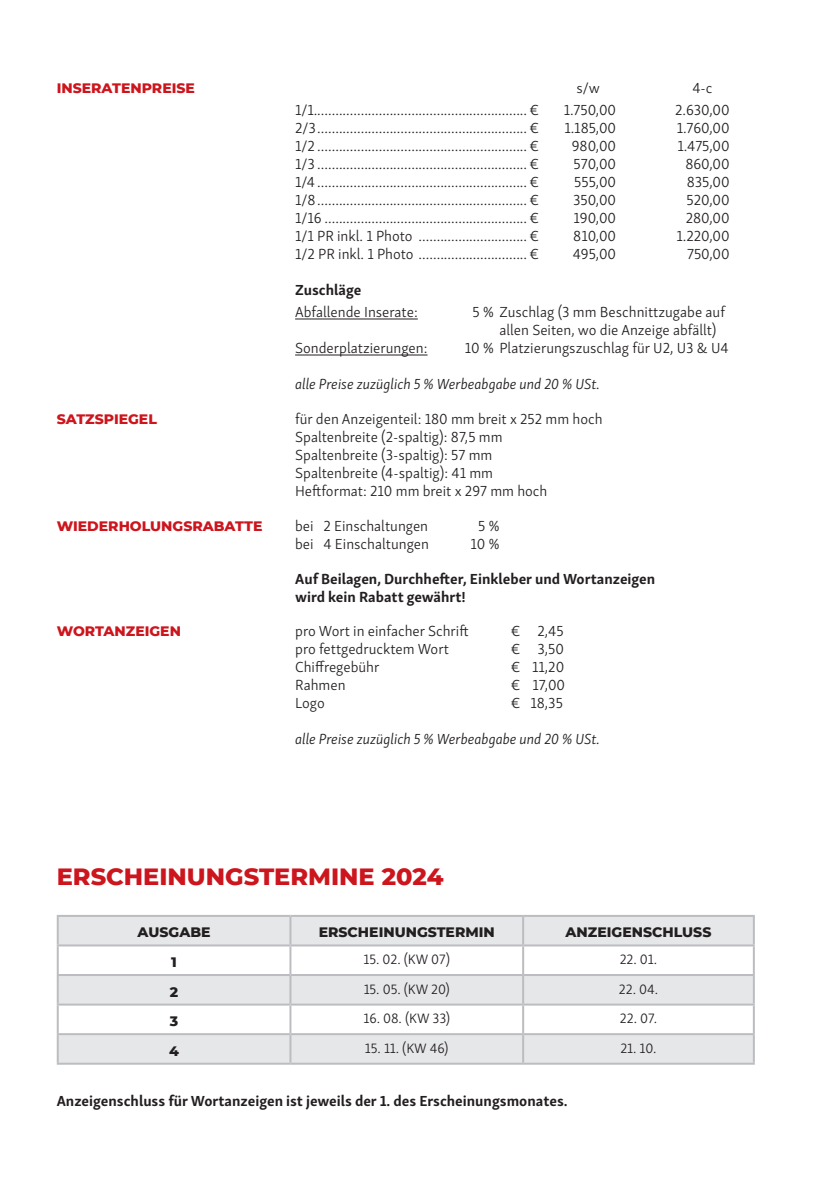
<style>
.page{position:relative;width:840px;height:1191px;background:#fff}
.page>*{position:absolute;margin:0;border:0;box-sizing:border-box;transform-origin:0 0}
.t1{font:800 24px "Montserrat";color:#cd151d}
.t2{font:300 15px/18px "Skolar Sans Latn";color:#231f20}
.t3{font:700 15px/18px "Skolar Sans Latn";color:#231f20}
.t4{font:italic 300 15px "Skolar Sans Latn";color:#231f20}
.t5{font:300 14px "Skolar Sans Latn";color:#231f20}
.t6{font:800 14px "Montserrat";color:#cd151d}
.t7{font:800 14px "Montserrat";color:#231f20}
</style>
<div class="page">
<hr style="left:295px;top:319px;width:122px;height:1px;background:#231f20">
<hr style="left:295px;top:355px;width:132px;height:1px;background:#231f20">
<div style="left:59px;top:917px;width:693px;height:145px;background:#e6e7e9"></div>
<svg style="left:59px;top:946px;width:693px;height:87px"></svg>
<hr style="left:57px;top:915px;width:233px;height:2px;background:#bcbdc0">
<hr style="left:57px;top:917px;width:2px;height:27px;background:#bcbdc0">
<hr style="left:523px;top:915px;width:231px;height:2px;background:#bcbdc0">
<hr style="left:752px;top:917px;width:2px;height:27px;background:#bcbdc0">
<hr style="left:290px;top:915px;width:233px;height:2px;background:#bcbdc0">
<hr style="left:289px;top:917px;width:2px;height:27px;background:#bcbdc0">
<hr style="left:522px;top:917px;width:2px;height:27px;background:#bcbdc0">
<hr style="left:57px;top:944px;width:233px;height:2px;background:#bcbdc0">
<hr style="left:57px;top:946px;width:2px;height:28px;background:#bcbdc0">
<hr style="left:290px;top:944px;width:233px;height:2px;background:#bcbdc0">
<hr style="left:289px;top:946px;width:2px;height:28px;background:#bcbdc0">
<hr style="left:523px;top:944px;width:231px;height:2px;background:#bcbdc0">
<hr style="left:522px;top:946px;width:2px;height:28px;background:#bcbdc0">
<hr style="left:752px;top:946px;width:2px;height:28px;background:#bcbdc0">
<hr style="left:57px;top:974px;width:233px;height:2px;background:#bcbdc0">
<hr style="left:57px;top:976px;width:2px;height:27px;background:#bcbdc0">
<hr style="left:290px;top:974px;width:233px;height:2px;background:#bcbdc0">
<hr style="left:289px;top:976px;width:2px;height:27px;background:#bcbdc0">
<hr style="left:523px;top:974px;width:231px;height:2px;background:#bcbdc0">
<hr style="left:522px;top:976px;width:2px;height:27px;background:#bcbdc0">
<hr style="left:752px;top:976px;width:2px;height:27px;background:#bcbdc0">
<hr style="left:57px;top:1003px;width:233px;height:2px;background:#bcbdc0">
<hr style="left:57px;top:1005px;width:2px;height:28px;background:#bcbdc0">
<hr style="left:290px;top:1003px;width:233px;height:2px;background:#bcbdc0">
<hr style="left:289px;top:1005px;width:2px;height:28px;background:#bcbdc0">
<hr style="left:523px;top:1003px;width:231px;height:2px;background:#bcbdc0">
<hr style="left:522px;top:1005px;width:2px;height:28px;background:#bcbdc0">
<hr style="left:752px;top:1005px;width:2px;height:28px;background:#bcbdc0">
<hr style="left:57px;top:1033px;width:233px;height:2px;background:#bcbdc0">
<hr style="left:57px;top:1035px;width:2px;height:27px;background:#bcbdc0">
<hr style="left:290px;top:1033px;width:233px;height:2px;background:#bcbdc0">
<hr style="left:289px;top:1035px;width:2px;height:27px;background:#bcbdc0">
<hr style="left:523px;top:1033px;width:231px;height:2px;background:#bcbdc0">
<hr style="left:522px;top:1035px;width:2px;height:27px;background:#bcbdc0">
<hr style="left:752px;top:1035px;width:2px;height:27px;background:#bcbdc0">
<hr style="left:57px;top:1062px;width:233px;height:2px;background:#bcbdc0">
<hr style="left:290px;top:1062px;width:233px;height:2px;background:#bcbdc0">
<hr style="left:523px;top:1062px;width:231px;height:2px;background:#bcbdc0">
<p class="t6" style="left:57px;top:78px;width:140px">INSERATENPREISE</p>
<p class="t2" style="left:576px;top:78px;width:25px">s/w</p>
<p class="t2" style="left:692px;top:78px;width:22px">4-c</p>
<p class="t2" style="left:295px;top:100px;width:245px">1/1...........................................................€</p>
<p class="t2" style="left:563px;top:100px;width:54px">1.750,00</p>
<p class="t2" style="left:674px;top:100px;width:56px">2.630,00</p>
<p class="t2" style="left:295px;top:118px;width:245px">2/3..........................................................€</p>
<p class="t2" style="left:564px;top:118px;width:53px">1.185,00</p>
<p class="t2" style="left:676px;top:118px;width:54px">1.760,00</p>
<p class="t2" style="left:295px;top:136px;width:245px">1/2 ..........................................................€</p>
<p class="t2" style="left:571px;top:136px;width:46px">980,00</p>
<p class="t2" style="left:677px;top:136px;width:54px">1.475,00</p>
<p class="t2" style="left:295px;top:154px;width:245px">1/3 ..........................................................€</p>
<p class="t2" style="left:573px;top:154px;width:44px">570,00</p>
<p class="t2" style="left:685px;top:154px;width:46px">860,00</p>
<p class="t2" style="left:295px;top:172px;width:245px">1/4 ..........................................................€</p>
<p class="t2" style="left:574px;top:172px;width:43px">555,00</p>
<p class="t2" style="left:686px;top:172px;width:44px">835,00</p>
<p class="t2" style="left:295px;top:190px;width:245px">1/8..........................................................€</p>
<p class="t2" style="left:572px;top:190px;width:45px">350,00</p>
<p class="t2" style="left:686px;top:190px;width:45px">520,00</p>
<p class="t2" style="left:295px;top:208px;width:245px">1/16 ........................................................€</p>
<p class="t2" style="left:573px;top:208px;width:44px">190,00</p>
<p class="t2" style="left:685px;top:208px;width:45px">280,00</p>
<p class="t2" style="left:295px;top:226px;width:245px">1/1 PR inkl. 1 Photo ..............................€</p>
<p class="t2" style="left:573px;top:226px;width:44px">810,00</p>
<p class="t2" style="left:676px;top:226px;width:55px">1.220,00</p>
<p class="t2" style="left:295px;top:244px;width:245px">1/2 PR inkl. 1 Photo ..............................€</p>
<p class="t2" style="left:572px;top:244px;width:45px">495,00</p>
<p class="t2" style="left:686px;top:244px;width:44px">750,00</p>
<p class="t3" style="left:295px;top:279px;width:68px">Zuschläge</p>
<p class="t2" style="left:295px;top:302px;width:124px">Abfallende Inserate:</p>
<p class="t2" style="left:499px;top:302px;width:227px;text-indent:-27px">5 % Zuschlag (3 mm Beschnittzugabe auf allen Seiten, wo die Anzeige abfällt)</p>
<p class="t2" style="left:295px;top:338px;width:134px">Sonderplatzierungen:</p>
<p class="t2" style="left:464px;top:338px;width:265px">10 % Platzierungszuschlag für U2, U3 &amp; U4</p>
<p class="t4" style="left:295px;top:373px;width:306px">alle Preise zuzüglich 5 % Werbeabgabe und 20 % USt.</p>
<p class="t6" style="left:57px;top:408px;width:102px">SATZSPIEGEL</p>
<p class="t2" style="left:295px;top:409px;width:309px">für den Anzeigenteil: 180 mm breit x 252 mm hoch Spaltenbreite (2-spaltig): 87,5 mm<br>Spaltenbreite (3-spaltig): 57 mm<br>Spaltenbreite (4-spaltig): 41 mm<br>Heftformat: 210 mm breit x 297 mm hoch</p>
<p class="t6" style="left:57px;top:515px;width:207px">WIEDERHOLUNGSRABATTE</p>
<p class="t2" style="left:295px;top:515px;width:134px">bei 2 Einschaltungen</p>
<p class="t2" style="left:478px;top:515px;width:23px">5 %</p>
<p class="t2" style="left:295px;top:533px;width:135px">bei 4 Einschaltungen</p>
<p class="t2" style="left:470px;top:533px;width:30px">10 %</p>
<p class="t3" style="left:295px;top:568px;width:361px">Auf Beilagen, Durchhefter, Einkleber und Wortanzeigen wird kein Rabatt gewährt!</p>
<p class="t6" style="left:57px;top:621px;width:126px">WORTANZEIGEN</p>
<p class="t2" style="left:295px;top:621px;width:175px">pro Wort in einfacher Schrift</p>
<p class="t2" style="left:510px;top:621px;width:54px">€ 2,45</p>
<p class="t2" style="left:295px;top:639px;width:155px">pro fettgedrucktem Wort</p>
<p class="t2" style="left:510px;top:639px;width:55px">€ 3,50</p>
<p class="t2" style="left:295px;top:657px;width:86px">Chiffregebühr</p>
<p class="t2" style="left:510px;top:657px;width:55px">€ 11,20</p>
<p class="t2" style="left:295px;top:675px;width:52px">Rahmen</p>
<p class="t2" style="left:510px;top:675px;width:56px">€ 17,00</p>
<p class="t2" style="left:295px;top:693px;width:31px">Logo</p>
<p class="t2" style="left:510px;top:693px;width:54px">€ 18,35</p>
<p class="t4" style="left:295px;top:728px;width:306px">alle Preise zuzüglich 5 % Werbeabgabe und 20 % USt.</p>
<h1 class="t1" style="left:57px;top:859px;width:388px">ERSCHEINUNGSTERMINE 2024</h1>
<p class="t7" style="left:138px;top:922px;width:74px">AUSGABE</p>
<p class="t7" style="left:318px;top:922px;width:177px">ERSCHEINUNGSTERMIN</p>
<p class="t7" style="left:565px;top:922px;width:147px">ANZEIGENSCHLUSS</p>
<p class="t7" style="left:171px;top:951px;width:7px">1</p>
<p class="t5" style="left:363px;top:948px;width:88px">15. 02. (KW 07)</p>
<p class="t5" style="left:619px;top:948px;width:39px">22. 01.</p>
<p class="t7" style="left:170px;top:981px;width:10px">2</p>
<p class="t5" style="left:363px;top:978px;width:88px">15. 05. (KW 20)</p>
<p class="t5" style="left:618px;top:978px;width:41px">22. 04.</p>
<p class="t7" style="left:170px;top:1011px;width:10px">3</p>
<p class="t5" style="left:363px;top:1008px;width:88px">16. 08. (KW 33)</p>
<p class="t5" style="left:619px;top:1008px;width:39px">22. 07.</p>
<p class="t7" style="left:169px;top:1040px;width:11px">4</p>
<p class="t5" style="left:365px;top:1037px;width:85px">15. 11. (KW 46)</p>
<p class="t5" style="left:620px;top:1037px;width:38px">21. 10.</p>
<p class="t3" style="left:57px;top:1090px;width:512px">Anzeigenschluss für Wortanzeigen ist jeweils der 1. des Erscheinungsmonates.</p>
</div>
